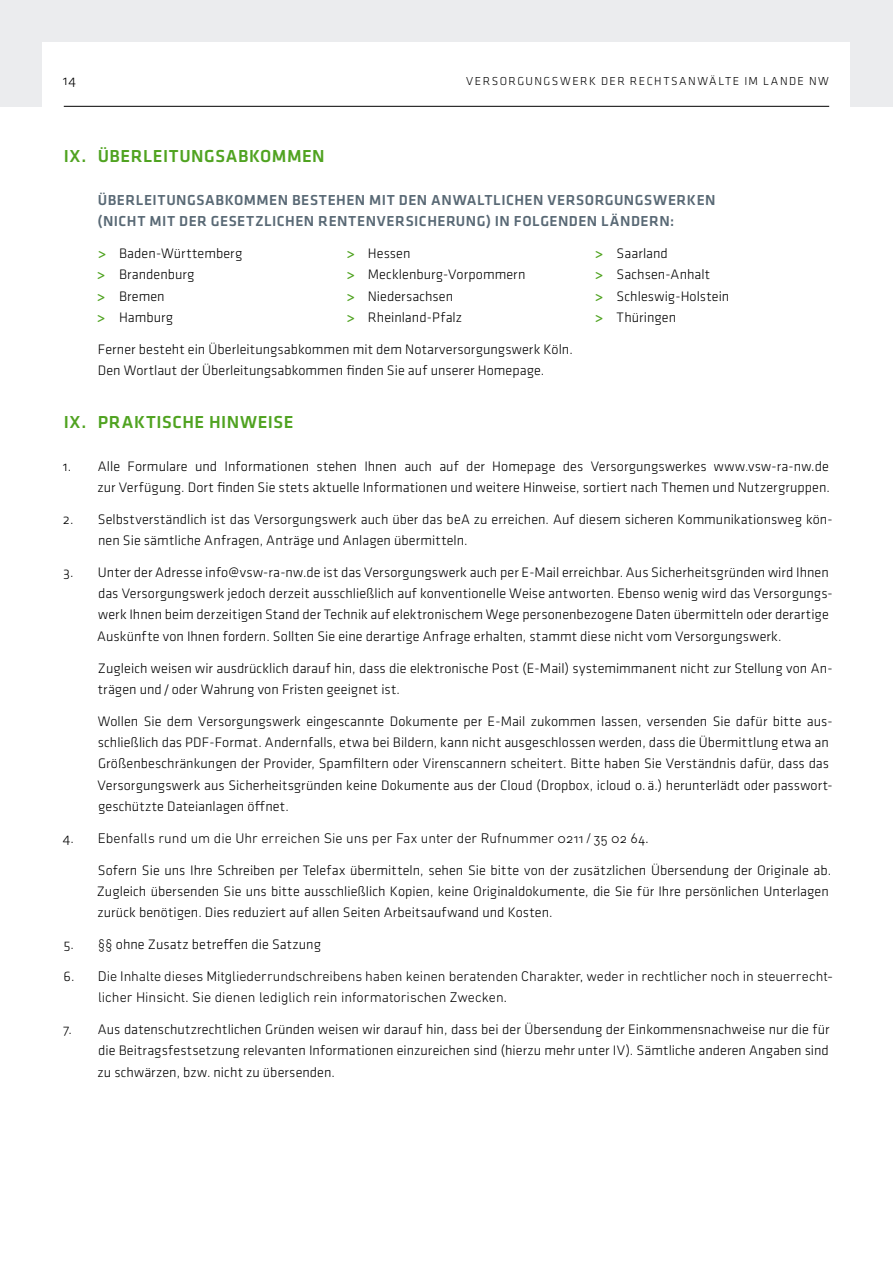
<style>
.page{position:relative;width:893px;height:1263px;background:#fff}
.page>*{position:absolute;margin:0;border:0;box-sizing:border-box;transform-origin:0 0}
.t1{font:500 18px "Klavika";letter-spacing:.035em;color:#50a321}
.t2{font:500 15px/21.3px "Klavika";letter-spacing:.035em;color:#596975}
.t3{font:300 14.25px/21.3px "Klavika";letter-spacing:.005em;color:#000}
.t4{font:300 14.25px/21.3px "DIN Next LT Pro";color:#000}
.t5{font:300 12px "Klavika";letter-spacing:.12em;color:#000}
.s1{font-weight:500;color:#50a321}
.s2{font-family:"Klavika"}
.s3{font-family:"DIN Next LT Pro"}
</style>
<div class="page">
<div style="left:0;top:0;width:893px;height:106px;background:#ebecee"></div>
<div style="left:43px;top:43px;width:807px;height:85px;background:#fff"></div>
<hr style="left:64px;top:106px;width:765px;height:1px;background:#000">
<p class="t3" style="left:63px;top:70px;width:14px">14</p>
<p class="t5" style="left:466px;top:74px;width:364px">VERSORGUNGSWERK DER RECHTSANWÄLTE IM LANDE NW</p>
<p class="t1" style="left:64px;top:144px;width:262px">IX. ÜBERLEITUNGSABKOMMEN</p>
<p class="t2" style="left:98px;top:189px;width:620px">ÜBERLEITUNGSABKOMMEN BESTEHEN MIT DEN ANWALTLICHEN VERSORGUNGSWERKEN (NICHT MIT DER GESETZLICHEN RENTENVERSICHERUNG) IN FOLGENDEN LÄNDERN:</p>
<p class="t3" style="left:98px;top:242px;width:146px"><span class="s1">&gt;</span> Baden-Württemberg</p>
<p class="t3" style="left:347px;top:242px;width:65px"><span class="s1">&gt;</span> Hessen</p>
<p class="t3" style="left:595px;top:242px;width:75px"><span class="s1">&gt;</span> Saarland</p>
<p class="t3" style="left:97px;top:264px;width:99px"><span class="s1">&gt;</span> Brandenburg</p>
<p class="t3" style="left:347px;top:264px;width:180px"><span class="s1">&gt;</span> Mecklenburg-Vorpommern</p>
<p class="t3" style="left:595px;top:264px;width:117px"><span class="s1">&gt;</span> Sachsen-Anhalt</p>
<p class="t3" style="left:97px;top:285px;width:69px"><span class="s1">&gt;</span> Bremen</p>
<p class="t3" style="left:347px;top:285px;width:108px"><span class="s1">&gt;</span> Niedersachsen</p>
<p class="t3" style="left:595px;top:285px;width:136px"><span class="s1">&gt;</span> Schleswig-Holstein</p>
<p class="t3" style="left:97px;top:306px;width:78px"><span class="s1">&gt;</span> Hamburg</p>
<p class="t3" style="left:347px;top:306px;width:117px"><span class="s1">&gt;</span> Rheinland-Pfalz</p>
<p class="t3" style="left:595px;top:306px;width:83px"><span class="s1">&gt;</span> Thüringen</p>
<p class="t3" style="left:98px;top:338px;width:476px">Ferner besteht ein Überleitungsabkommen mit dem Notarversorgungswerk Köln.<br>Den Wortlaut der Überleitungsabkommen finden Sie auf unserer Homepage.</p>
<p class="t1" style="left:64px;top:410px;width:231px">IX. PRAKTISCHE HINWEISE</p>
<p class="t3" style="left:63px;top:455px;width:769px;text-align:right">1. Alle Formulare und Informationen stehen Ihnen auch auf der Homepage des Versorgungswerkes www.vsw-ra-nw.de zur Verfügung. Dort finden Sie stets aktuelle Informationen und weitere Hinweise, sortiert nach Themen und Nutzergruppen.</p>
<p class="t3" style="left:98px;top:508px;width:736px;text-indent:-35px">2. Selbstverständlich ist das Versorgungswerk auch über das beA zu erreichen. Auf diesem sicheren Kommunikationsweg kön&shy;nen Sie sämtliche Anfragen, Anträge und Anlagen übermitteln.</p>
<p class="t3" style="left:97px;top:561px;width:737px;text-indent:-34px">3. Unter der Adresse info@vsw-ra-nw.de ist das Versorgungswerk auch per E-Mail erreichbar. Aus Sicherheitsgründen wird Ihnen das Versorgungswerk jedoch derzeit ausschließlich auf konventionelle Weise antworten. Ebenso wenig wird das Versorgungs&shy;werk Ihnen beim derzeitigen Stand der Technik auf elektronischem Wege personenbezogene Daten übermitteln oder derartige Auskünfte von Ihnen fordern. Sollten Sie eine derartige Anfrage erhalten, stammt diese nicht vom Versorgungswerk.</p>
<p class="t3" style="left:98px;top:657px;width:736px">Zugleich weisen wir ausdrücklich darauf hin, dass die elektronische Post (E-Mail) systemimmanent nicht zur Stellung von An&shy;trägen und/ oder Wahrung von Fristen geeignet ist.</p>
<p class="t3" style="left:98px;top:710px;width:736px">Wollen Sie dem Versorgungswerk eingescannte Dokumente per E-Mail zukommen lassen, versenden Sie dafür bitte aus&shy;schließlich das PDF-Format. Andernfalls, etwa bei Bildern, kann nicht ausgeschlossen werden, dass die Übermittlung etwa an Größenbeschränkungen der Provider, Spamfiltern oder Virenscannern scheitert. Bitte haben Sie Verständnis dafür, dass das Versorgungswerk aus Sicherheitsgründen keine Dokumente aus der Cloud (Dropbox, icloud o. ä.) herunterlädt oder passwort&shy;geschützte Dateianlagen öffnet.</p>
<p class="t4" style="left:62px;top:827px;width:588px"><span class="s2">4.</span> Ebenfalls rund um die Uhr erreichen Sie uns per Fax unter der Rufnummer 0211 / 35 02 64.</p>
<p class="t3" style="left:97px;top:859px;width:736px">Sofern Sie uns Ihre Schreiben per Telefax übermitteln, sehen Sie bitte von der zusätzlichen Übersendung der Originale ab.<br>Zugleich übersenden Sie uns bitte ausschließlich Kopien, keine Originaldokumente, die Sie für Ihre persönlichen Unterlagen zurück benötigen. Dies reduziert auf allen Seiten Arbeitsaufwand und Kosten.</p>
<p class="t3" style="left:63px;top:933px;width:259px">5. <span class="s3">§§</span> ohne Zusatz betreffen die Satzung</p>
<p class="t4" style="left:98px;top:965px;width:736px;text-indent:-34px"><span class="s2">6.</span> Die Inhalte dieses Mitgliederrundschreibens haben keinen beratenden Charakter, weder in rechtlicher noch in steuerrecht&shy;licher Hinsicht. Sie dienen lediglich rein informatorischen Zwecken.</p>
<p class="t3" style="left:97px;top:1018px;width:734px;text-align:justify;text-indent:-34px">7. Aus datenschutzrechtlichen Gründen weisen wir darauf hin, dass bei der Übersendung der Einkommensnachweise nur die für die Beitragsfestsetzung relevanten Informationen einzureichen sind (hierzu mehr unter IV). Sämtliche anderen Angaben sind zu schwärzen, bzw. nicht zu übersenden.</p>
</div>
